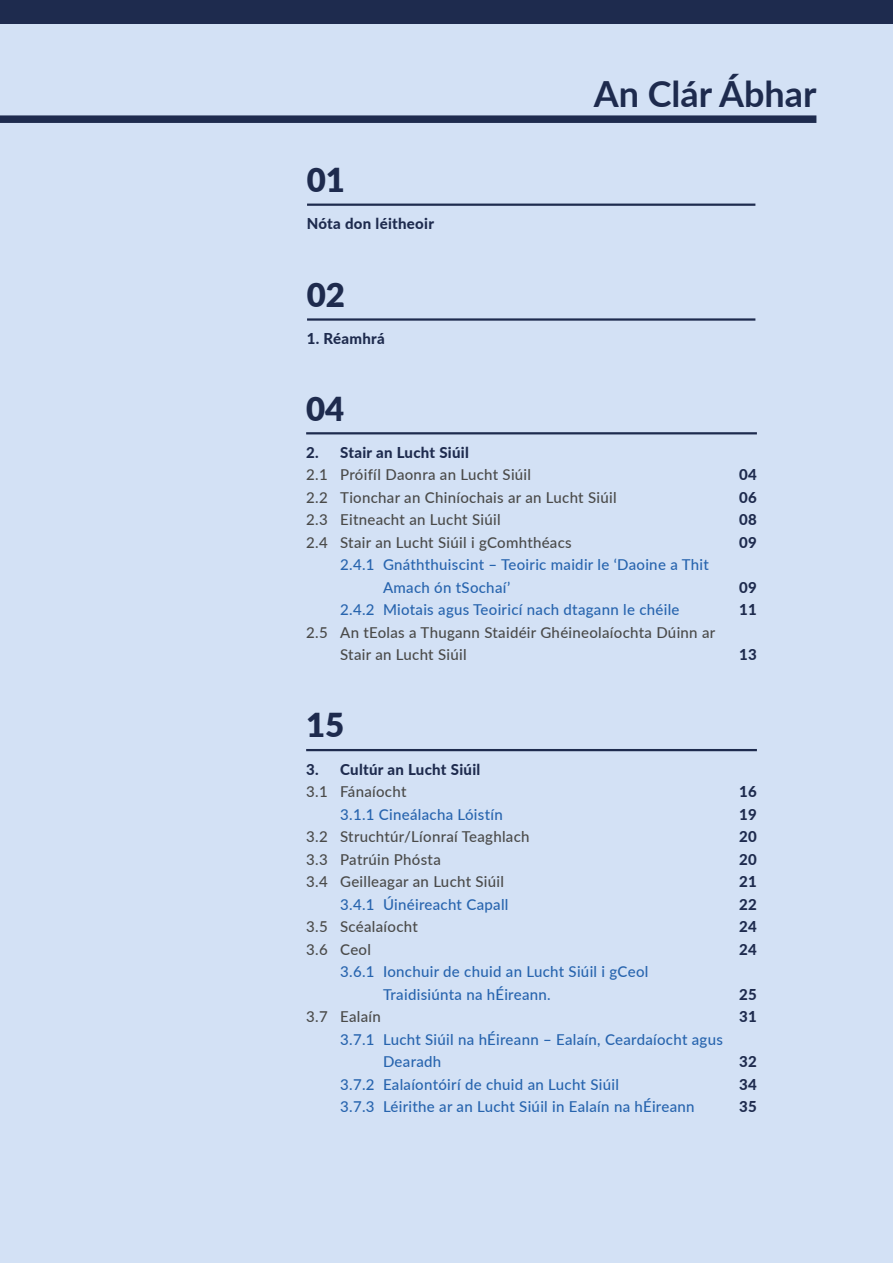
<style>
.page{position:relative;width:893px;height:1263px;background:#d3e1f5}
.page>*{position:absolute;margin:0;border:0;box-sizing:border-box;transform-origin:0 0}
.Heading_1{font:700 36px "Lato";color:#1e2b4e}
.Contents_page_nos{font:900 33px "Lato";color:#1e2b4e}
.Contents_text{font:500 15px/22.5px "Lato";letter-spacing:.02em;color:#2764ae}
.Contents_text-2{font:500 15px/22.5px "Lato";letter-spacing:.02em;color:#4a4a49}
.Contents_text-3{font:800 15px "Lato";letter-spacing:.02em;color:#1e2b4e}
</style>
<div class="page">
<div style="left:0;top:0;width:893px;height:24px;background:#1e2b4e"></div>
<div style="left:0;top:115px;width:816px;height:8px;background:#1e2b4e"></div>
<hr style="left:307px;top:318px;width:448px;height:3px;background:#1e2b4e">
<hr style="left:307px;top:204px;width:448px;height:2px;background:#1e2b4e">
<hr style="left:306px;top:432px;width:451px;height:2px;background:#1e2b4e">
<hr style="left:306px;top:749px;width:451px;height:2px;background:#1e2b4e">
<p class="Contents_page_nos" style="left:307px;top:155px;width:40px">01</p>
<p class="Contents_text-3" style="left:307px;top:212px;width:129px">Nóta don léitheoir</p>
<p class="Contents_page_nos" style="left:307px;top:270px;width:40px">02</p>
<p class="Contents_text-3" style="left:307px;top:327px;width:79px">1. Réamhrá</p>
<p class="Contents_page_nos" style="left:306px;top:384px;width:40px">04</p>
<p class="Heading_1" style="left:594px;top:67px;width:224px">An Clár Ábhar</p>
<p class="Contents_text-3" style="left:306px;top:441px;width:164px">2. Stair an Lucht Siúil</p>
<p class="Contents_text-2" style="left:306px;top:463px;width:226px">2.1 Próifíl Daonra an Lucht Siúil</p>
<p class="Contents_text-3" style="left:739px;top:464px;width:19px">04</p>
<p class="Contents_text-2" style="left:306px;top:485px;width:312px">2.2 Tionchar an Chiníochais ar an Lucht Siúil</p>
<p class="Contents_text-3" style="left:739px;top:486px;width:19px">06</p>
<p class="Contents_text-2" style="left:306px;top:508px;width:196px">2.3 Eitneacht an Lucht Siúil</p>
<p class="Contents_text-3" style="left:739px;top:509px;width:19px">08</p>
<p class="Contents_text-2" style="left:306px;top:530px;width:267px">2.4 Stair an Lucht Siúil i gComhthéacs</p>
<p class="Contents_text-3" style="left:739px;top:531px;width:19px">09</p>
<p class="Contents_text" style="left:383px;top:553px;width:327px;text-indent:-43px">2.4.1 Gnáththuiscint – Teoiric maidir le ‘Daoine a Thit<br>Amach ón tSochaí’</p>
<p class="Contents_text-3" style="left:739px;top:576px;width:19px">09</p>
<p class="Contents_text" style="left:340px;top:598px;width:341px">2.4.2 Miotais agus Teoiricí nach dtagann le chéile</p>
<p class="Contents_text-3" style="left:739px;top:599px;width:19px">11</p>
<p class="Contents_text-2" style="left:340px;top:620px;width:377px;text-indent:-34px">2.5 An tEolas a Thugann Staidéir Ghéineolaíochta Dúinn ar<br>Stair an Lucht Siúil</p>
<p class="Contents_text-3" style="left:739px;top:644px;width:19px">13</p>
<p class="Contents_page_nos" style="left:306px;top:700px;width:40px">15</p>
<p class="Contents_text-3" style="left:306px;top:758px;width:176px">3. Cultúr an Lucht Siúil</p>
<p class="Contents_text-2" style="left:306px;top:780px;width:102px">3.1 Fánaíocht</p>
<p class="Contents_text-3" style="left:739px;top:780px;width:19px">16</p>
<p class="Contents_text" style="left:340px;top:802px;width:164px">3.1.1 Cineálacha Lóistín</p>
<p class="Contents_text-3" style="left:739px;top:803px;width:19px">19</p>
<p class="Contents_text-2" style="left:306px;top:825px;width:225px">3.2 Struchtúr/Líonraí Teaghlach</p>
<p class="Contents_text-3" style="left:739px;top:825px;width:19px">20</p>
<p class="Contents_text-2" style="left:306px;top:847px;width:136px">3.3 Patrúin Phósta</p>
<p class="Contents_text-3" style="left:739px;top:848px;width:19px">20</p>
<p class="Contents_text-2" style="left:306px;top:870px;width:199px">3.4 Geilleagar an Lucht Siúil</p>
<p class="Contents_text-3" style="left:739px;top:870px;width:19px">21</p>
<p class="Contents_text" style="left:340px;top:892px;width:170px">3.4.1 Úinéireacht Capall</p>
<p class="Contents_text-3" style="left:739px;top:893px;width:19px">22</p>
<p class="Contents_text-2" style="left:306px;top:915px;width:113px">3.5 Scéalaíocht</p>
<p class="Contents_text-3" style="left:739px;top:915px;width:19px">24</p>
<p class="Contents_text-2" style="left:306px;top:937px;width:66px">3.6 Ceol</p>
<p class="Contents_text-3" style="left:739px;top:938px;width:19px">24</p>
<p class="Contents_text" style="left:383px;top:960px;width:267px;text-indent:-43px">3.6.1 Ionchuir de chuid an Lucht Siúil i gCeol<br>Traidisiúnta na hÉireann.</p>
<p class="Contents_text-3" style="left:739px;top:983px;width:19px">25</p>
<p class="Contents_text-2" style="left:306px;top:1005px;width:76px">3.7 Ealaín</p>
<p class="Contents_text-3" style="left:739px;top:1005px;width:19px">31</p>
<p class="Contents_text" style="left:383px;top:1027px;width:341px;text-indent:-43px">3.7.1 Lucht Siúil na hÉireann – Ealaín, Ceardaíocht agus<br>Dearadh</p>
<p class="Contents_text-3" style="left:739px;top:1050px;width:19px">32</p>
<p class="Contents_text" style="left:340px;top:1072px;width:280px">3.7.2 Ealaíontóirí de chuid an Lucht Siúil</p>
<p class="Contents_text-3" style="left:739px;top:1073px;width:19px">34</p>
<p class="Contents_text" style="left:340px;top:1095px;width:356px">3.7.3 Léirithe ar an Lucht Siúil in Ealaín na hÉireann</p>
<p class="Contents_text-3" style="left:739px;top:1095px;width:19px">35</p>
</div>
